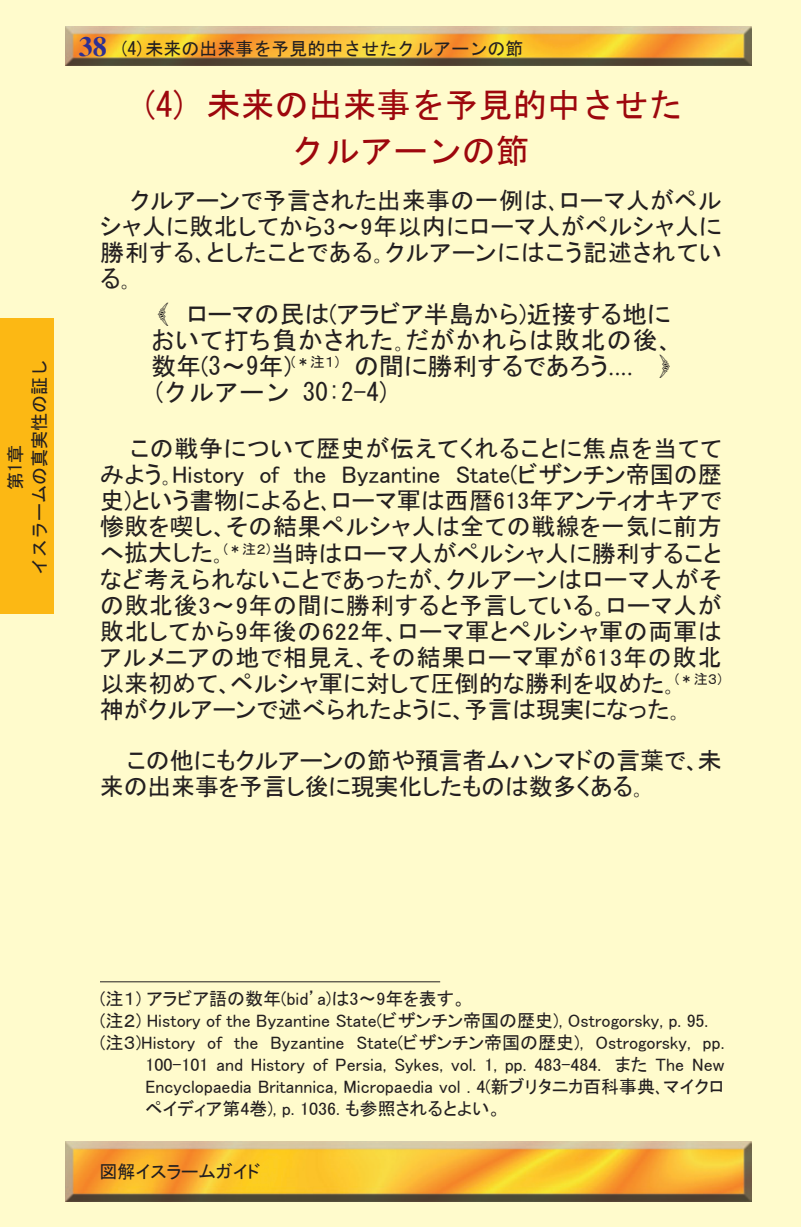
<style>
.page{position:relative;width:801px;height:1227px;background:#fff}
.page>*{position:absolute;margin:0;border:0;box-sizing:border-box;transform-origin:0 0}
.t1{font:34px/46px "MS Gothic";color:#9d070d;text-align:center}
.t2{font:700 28px "Times";color:#2e3092}
.t3{font:25px/26px "MS P Gothic";color:#231f20;text-align:justify}
.t4{font:25px "MS Gothic";letter-spacing:.01em;color:#231f20}
.t5{font:24px/26px "MS P Gothic";color:#231f20;text-align:justify}
.t6{font:18px "MS P Gothic";color:#231f20}
.t7{font:18px/24px "MS Gothic";color:#231f20;text-align:center}
.s1{font-size:24px}
.s2{font-family:"MS Gothic";font-size:24px}
.s3{font-family:"MS Gothic"}
.s4{font-family:"Times New Roman"}
</style>
<div class="page">
<div style="left:0;top:0;width:801px;height:1226px;background:#fffbcc"></div>
<img style="left:66px;top:26px;width:686px;height:40px">
<img style="left:66px;top:1141px;width:686px;height:59px">
<div style="left:0;top:318px;width:53px;height:295px;background:#fcb814"></div>
<hr style="left:100px;top:981px;width:340px;height:1px;background:#231f20">
<p class="t7" style="left:3px;top:575px;width:217px;rotate:-90deg">第1章<br>イスラームの真実性の証し</p>
<p class="t2" style="left:79px;top:30px;width:29px">38</p>
<p class="t7" style="left:119px;top:36px;width:407px">(4)未来の出来事を予見的中させたクルアーンの節</p>
<h1 class="t1" style="left:139px;top:82px;width:545px">(4) 未来の出来事を予見的中させたクルアーンの節</h1>
<p class="t5" style="left:100px;top:187px;width:623px;text-indent:30px">クルアーンで予言された出来事の一例は､ローマ人がペルシャ人に敗北してから3～9年以内にローマ人がペルシャ人に勝利する､としたことである｡クルアーンにはこう記述されている｡</p>
<p class="t3" style="left:151px;top:301px;width:521px;text-indent:35px">ローマの民は(アラビア半島から)近接する地において打ち負かされた<span class="s1">｡</span>だがかれらは敗北の後<span class="s2">､</span>数年(<span class="s3">3～9年</span>)<sup>(＊注１)</sup> の間に勝利するであろう<span class="s4">....</span></p>
<p class="t4" style="left:151px;top:380px;width:242px">(クルアーン 30:2-4)</p>
<p class="t5" style="left:100px;top:435px;width:623px;text-indent:30px">この戦争について歴史が伝えてくれることに焦点を当ててみよう｡History of the Byzantine State(ビザンチン帝国の歴史)という書物によると､ローマ軍は西暦613年アンティオキアで惨敗を喫し<span class="s3">､</span>その結果ペルシャ人は全ての戦線を一気に前方へ拡大した｡<sup>(＊注２)</sup>当時はローマ人がペルシャ人に勝利することなど考えられないことであったが<span class="s3">､</span>クルアーンはローマ人がその敗北後3～9年の間に勝利すると予言している｡ローマ人が敗北してから9年後の622年<span class="s3">､</span>ローマ軍とペルシャ軍の両軍はアルメニアの地で相見え<span class="s3">､</span>その結果ローマ軍が613年の敗北以来初めて<span class="s3">､</span>ペルシャ軍に対して圧倒的な勝利を収めた｡<sup>(＊注３)</sup>神がクルアーンで述べられたように<span class="s3">､</span>予言は現実になった｡</p>
<p class="t5" style="left:100px;top:746px;width:623px;text-indent:27px">この他にもクルアーンの節や預言者ムハンマドの言葉で<span class="s3">､</span>未来の出来事を予言し後に現実化したものは数多くある｡</p>
<p class="t6" style="left:100px;top:989px;width:368px">(注１) アラビア語の数年(bid’a)は3～9年を表す。</p>
<p class="t6" style="left:100px;top:1011px;width:610px">(注２) History of the Byzantine State(ビザンチン帝国の歴史), Ostrogorsky, p. 95.</p>
<p class="t6" style="left:100px;top:1033px;width:626px">(注３)History of the Byzantine State(ビザンチン帝国の歴史), Ostrogorsky, pp.</p>
<p class="t6" style="left:145px;top:1055px;width:580px">100-101 and History of Persia, Sykes, vol. 1, pp. 483-484. また The New</p>
<p class="t6" style="left:145px;top:1077px;width:580px">Encyclopaedia Britannica, Micropaedia vol . 4(新ブリタニカ百科事典､マイクロ</p>
<p class="t6" style="left:145px;top:1099px;width:357px">ペイディア第4巻), p. 1036. も参照されるとよい。</p>
<p class="t6" style="left:100px;top:1162px;width:162px">図解イスラームガイド</p>
</div>
